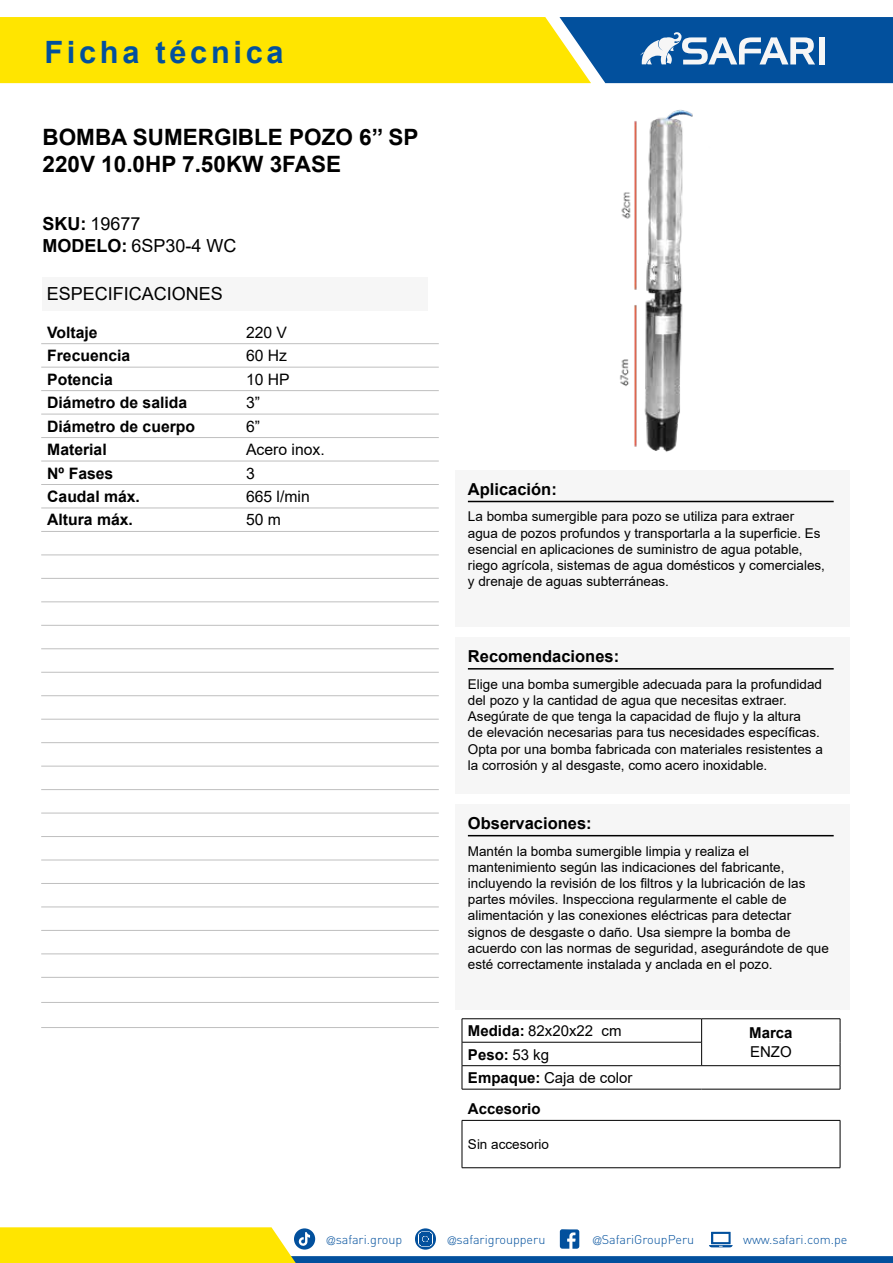
<style>
.page{position:relative;width:893px;height:1263px;background:#fff}
.page>*{position:absolute;margin:0;border:0;box-sizing:border-box;transform-origin:0 0}
.t1{font:700 30.75px "Arial";letter-spacing:.12em;color:#02509d}
.t2{font:700 22.5px/27px "Arial";color:#000}
.t3{font:18px/21.9px "Arial";color:#000}
.t4{font:700 16.5px "Arial";color:#000}
.t5{font:700 15.75px "Arial";color:#000}
.t6{font:15.75px "Arial";color:#000}
.t7{font:15px "Arial";color:#000}
.t8{font:700 15px "Arial";color:#000}
.t9{font:13.5px/16.2px "Arial";color:#000}
.t10{font:300 12.6px "DIN";color:#02509d}
.s1{font-weight:700}
.s2{font-weight:400}
.s3{font-family:"Helvetica LT Std";font-stretch:condensed;font-size:11.25px}
</style>
<div class="page">
<svg style="left:0;top:1227px;width:893px;height:36px"></svg>
<svg style="left:0;top:17px;width:893px;height:66px;background:#b1b83e"></svg>
<div style="left:819px;top:37px;width:6px;height:27px;background:#f6f6f6"></div>
<div style="left:455px;top:470px;width:395px;height:157px;background:#f6f6f6"></div>
<hr style="left:468px;top:501px;width:366px;height:1px;background:#000">
<div style="left:455px;top:638px;width:395px;height:156px;background:#f6f6f6"></div>
<hr style="left:468px;top:668px;width:366px;height:1px;background:#000">
<div style="left:455px;top:805px;width:395px;height:205px;background:#f6f6f6"></div>
<hr style="left:468px;top:835px;width:366px;height:1px;background:#000">
<hr style="left:462px;top:1120px;width:378px;height:1px;background:#000">
<hr style="left:462px;top:1120px;width:1px;height:47px;background:#000">
<hr style="left:840px;top:1120px;width:1px;height:47px;background:#000">
<hr style="left:462px;top:1167px;width:378px;height:1px;background:#000">
<hr style="left:41px;top:343px;width:199px;height:1px;background:#bfbfbf">
<hr style="left:240px;top:343px;width:199px;height:1px;background:#bfbfbf">
<hr style="left:41px;top:1027px;width:199px;height:1px;background:#bfbfbf">
<hr style="left:240px;top:1027px;width:199px;height:1px;background:#bfbfbf">
<hr style="left:41px;top:367px;width:199px;height:1px;background:#bfbfbf">
<hr style="left:240px;top:367px;width:199px;height:1px;background:#bfbfbf">
<hr style="left:41px;top:390px;width:199px;height:1px;background:#bfbfbf">
<hr style="left:240px;top:390px;width:199px;height:1px;background:#bfbfbf">
<hr style="left:41px;top:414px;width:199px;height:1px;background:#bfbfbf">
<hr style="left:240px;top:414px;width:199px;height:1px;background:#bfbfbf">
<hr style="left:41px;top:437px;width:199px;height:1px;background:#bfbfbf">
<hr style="left:240px;top:437px;width:199px;height:1px;background:#bfbfbf">
<hr style="left:41px;top:461px;width:199px;height:1px;background:#bfbfbf">
<hr style="left:240px;top:461px;width:199px;height:1px;background:#bfbfbf">
<hr style="left:41px;top:484px;width:199px;height:1px;background:#bfbfbf">
<hr style="left:240px;top:484px;width:199px;height:1px;background:#bfbfbf">
<hr style="left:41px;top:508px;width:199px;height:1px;background:#bfbfbf">
<hr style="left:240px;top:508px;width:199px;height:1px;background:#bfbfbf">
<hr style="left:41px;top:531px;width:199px;height:1px;background:#bfbfbf">
<hr style="left:240px;top:531px;width:199px;height:1px;background:#bfbfbf">
<hr style="left:41px;top:555px;width:199px;height:1px;background:#bfbfbf">
<hr style="left:240px;top:555px;width:199px;height:1px;background:#bfbfbf">
<hr style="left:41px;top:578px;width:199px;height:1px;background:#bfbfbf">
<hr style="left:240px;top:578px;width:199px;height:1px;background:#bfbfbf">
<hr style="left:41px;top:602px;width:199px;height:1px;background:#bfbfbf">
<hr style="left:240px;top:602px;width:199px;height:1px;background:#bfbfbf">
<hr style="left:41px;top:625px;width:199px;height:1px;background:#bfbfbf">
<hr style="left:240px;top:625px;width:199px;height:1px;background:#bfbfbf">
<hr style="left:41px;top:648px;width:199px;height:1px;background:#bfbfbf">
<hr style="left:240px;top:648px;width:199px;height:1px;background:#bfbfbf">
<hr style="left:41px;top:672px;width:199px;height:1px;background:#bfbfbf">
<hr style="left:240px;top:672px;width:199px;height:1px;background:#bfbfbf">
<hr style="left:41px;top:695px;width:199px;height:1px;background:#bfbfbf">
<hr style="left:240px;top:695px;width:199px;height:1px;background:#bfbfbf">
<hr style="left:41px;top:719px;width:199px;height:1px;background:#bfbfbf">
<hr style="left:240px;top:719px;width:199px;height:1px;background:#bfbfbf">
<hr style="left:41px;top:742px;width:199px;height:1px;background:#bfbfbf">
<hr style="left:240px;top:742px;width:199px;height:1px;background:#bfbfbf">
<hr style="left:41px;top:766px;width:199px;height:1px;background:#bfbfbf">
<hr style="left:240px;top:766px;width:199px;height:1px;background:#bfbfbf">
<hr style="left:41px;top:789px;width:199px;height:1px;background:#bfbfbf">
<hr style="left:240px;top:789px;width:199px;height:1px;background:#bfbfbf">
<hr style="left:41px;top:813px;width:199px;height:1px;background:#bfbfbf">
<hr style="left:240px;top:813px;width:199px;height:1px;background:#bfbfbf">
<hr style="left:41px;top:836px;width:199px;height:1px;background:#bfbfbf">
<hr style="left:240px;top:836px;width:199px;height:1px;background:#bfbfbf">
<hr style="left:41px;top:860px;width:199px;height:1px;background:#bfbfbf">
<hr style="left:240px;top:860px;width:199px;height:1px;background:#bfbfbf">
<hr style="left:41px;top:883px;width:199px;height:1px;background:#bfbfbf">
<hr style="left:240px;top:883px;width:199px;height:1px;background:#bfbfbf">
<hr style="left:41px;top:907px;width:199px;height:1px;background:#bfbfbf">
<hr style="left:240px;top:907px;width:199px;height:1px;background:#bfbfbf">
<hr style="left:41px;top:930px;width:199px;height:1px;background:#bfbfbf">
<hr style="left:240px;top:930px;width:199px;height:1px;background:#bfbfbf">
<hr style="left:41px;top:954px;width:199px;height:1px;background:#bfbfbf">
<hr style="left:240px;top:954px;width:199px;height:1px;background:#bfbfbf">
<hr style="left:41px;top:977px;width:199px;height:1px;background:#bfbfbf">
<hr style="left:240px;top:977px;width:199px;height:1px;background:#bfbfbf">
<hr style="left:41px;top:1002px;width:199px;height:1px;background:#bfbfbf">
<hr style="left:240px;top:1002px;width:199px;height:1px;background:#bfbfbf">
<img style="left:619px;top:109px;width:74px;height:343px">
<div style="left:43px;top:277px;width:385px;height:33px;background:#f6f6f6"></div>
<hr style="left:462px;top:1042px;width:239px;height:1px;background:#000">
<hr style="left:462px;top:1065px;width:240px;height:1px;background:#000">
<hr style="left:702px;top:1065px;width:138px;height:1px;background:#000">
<hr style="left:462px;top:1018px;width:240px;height:1px;background:#000">
<hr style="left:702px;top:1018px;width:138px;height:1px;background:#000">
<svg style="left:701px;top:1019px;width:1px;height:46px"></svg>
<svg style="left:462px;top:1019px;width:1px;height:70px"></svg>
<svg style="left:840px;top:1019px;width:1px;height:70px"></svg>
<hr style="left:462px;top:1089px;width:240px;height:1px;background:#000">
<hr style="left:702px;top:1089px;width:138px;height:1px;background:#000">
<h1 class="t1" style="left:44px;top:34px;width:241px">Ficha técnica</h1>
<h2 class="t2" style="left:43px;top:126px;width:377px">BOMBA SUMERGIBLE POZO 6’’ SP<br>220V 10.0HP 7.50KW 3FASE</h2>
<h3 class="t3" style="left:43px;top:213px;width:195px"><span class="s1">SKU:</span> 19677<br><span class="s1">MODELO:</span> 6SP30-4 WC</h3>
<h3 class="t3" style="left:47px;top:282px;width:178px">ESPECIFICACIONES</h3>
<p class="t5" style="left:47px;top:326px;width:52px">Voltaje</p>
<p class="t6" style="left:246px;top:326px;width:43px">220 V</p>
<p class="t5" style="left:47px;top:350px;width:85px">Frecuencia</p>
<p class="t6" style="left:246px;top:350px;width:43px">60 Hz</p>
<p class="t5" style="left:47px;top:373px;width:67px">Potencia</p>
<p class="t6" style="left:246px;top:373px;width:45px">10 HP</p>
<p class="t5" style="left:47px;top:397px;width:142px">Diámetro de salida</p>
<p class="t6" style="left:246px;top:397px;width:16px">3”</p>
<p class="t5" style="left:47px;top:420px;width:149px">Diámetro de cuerpo</p>
<p class="t6" style="left:246px;top:420px;width:16px">6”</p>
<p class="t5" style="left:47px;top:444px;width:61px">Material</p>
<p class="t6" style="left:246px;top:439px;width:80px">Acero inox.</p>
<p class="t5" style="left:47px;top:467px;width:68px">Nº Fases</p>
<p class="t6" style="left:246px;top:467px;width:10px">3</p>
<p class="t5" style="left:47px;top:490px;width:94px">Caudal máx.</p>
<p class="t6" style="left:246px;top:490px;width:65px">665 l/min</p>
<p class="t5" style="left:47px;top:514px;width:87px">Altura máx.</p>
<p class="t6" style="left:246px;top:514px;width:37px">50 m</p>
<p class="t4" style="left:468px;top:483px;width:90px">Aplicación:</p>
<p class="t9" style="left:468px;top:510px;width:359px">La bomba sumergible para pozo se utiliza para extraer agua de pozos profundos y transportarla a la superficie. Es esencial en aplicaciones de suministro de agua potable, riego agrícola, sistemas de agua domésticos y comerciales, y drenaje de aguas subterráneas.</p>
<p class="t4" style="left:468px;top:650px;width:153px">Recomendaciones:</p>
<p class="t9" style="left:468px;top:676px;width:356px">Elige una bomba sumergible adecuada para la profundidad del pozo y la cantidad de agua que necesitas extraer.<br>Asegúrate de que tenga la capacidad de flujo y la altura<br>de elevación necesarias para tus necesidades específicas.<br>Opta por una bomba fabricada con materiales resistentes a la corrosión y al desgaste, como acero inoxidable.</p>
<p class="t4" style="left:468px;top:817px;width:125px">Observaciones:</p>
<p class="t9" style="left:468px;top:843px;width:362px">Mantén la bomba sumergible limpia y realiza el mantenimiento según las indicaciones del fabricante, incluyendo la revisión de los filtros y la lubricación de las partes móviles. Inspecciona regularmente el cable de alimentación y las conexiones eléctricas para detectar signos de desgaste o daño. Usa siempre la bomba de acuerdo con las normas de seguridad, asegurándote de que esté correctamente instalada y anclada en el pozo.</p>
<p class="t7" style="left:468px;top:1021px;width:155px"><span class="s1">Medida:</span> 82x20x22 cm</p>
<p class="t8" style="left:749px;top:1027px;width:45px">Marca</p>
<p class="t8" style="left:468px;top:1049px;width:83px">Peso: <span class="s2">53 kg</span></p>
<p class="t7" style="left:750px;top:1042px;width:43px">ENZO</p>
<p class="t7" style="left:468px;top:1067px;width:166px"><span class="s1">Empaque:</span> Caja de color</p>
<p class="t8" style="left:468px;top:1103px;width:74px">Accesorio</p>
<p class="t9" style="left:468px;top:1136px;width:83px">Sin accesorio</p>
<p class="t10" style="left:327px;top:1234px;width:77px"><span class="s3">@</span>safari.group</p>
<p class="t10" style="left:448px;top:1234px;width:99px"><span class="s3">@</span>safarigroupperu</p>
<p class="t10" style="left:593px;top:1234px;width:103px"><span class="s3">@</span>SafariGroupPeru</p>
<p class="t10" style="left:743px;top:1234px;width:106px">www.safari.com.pe</p>
</div>
